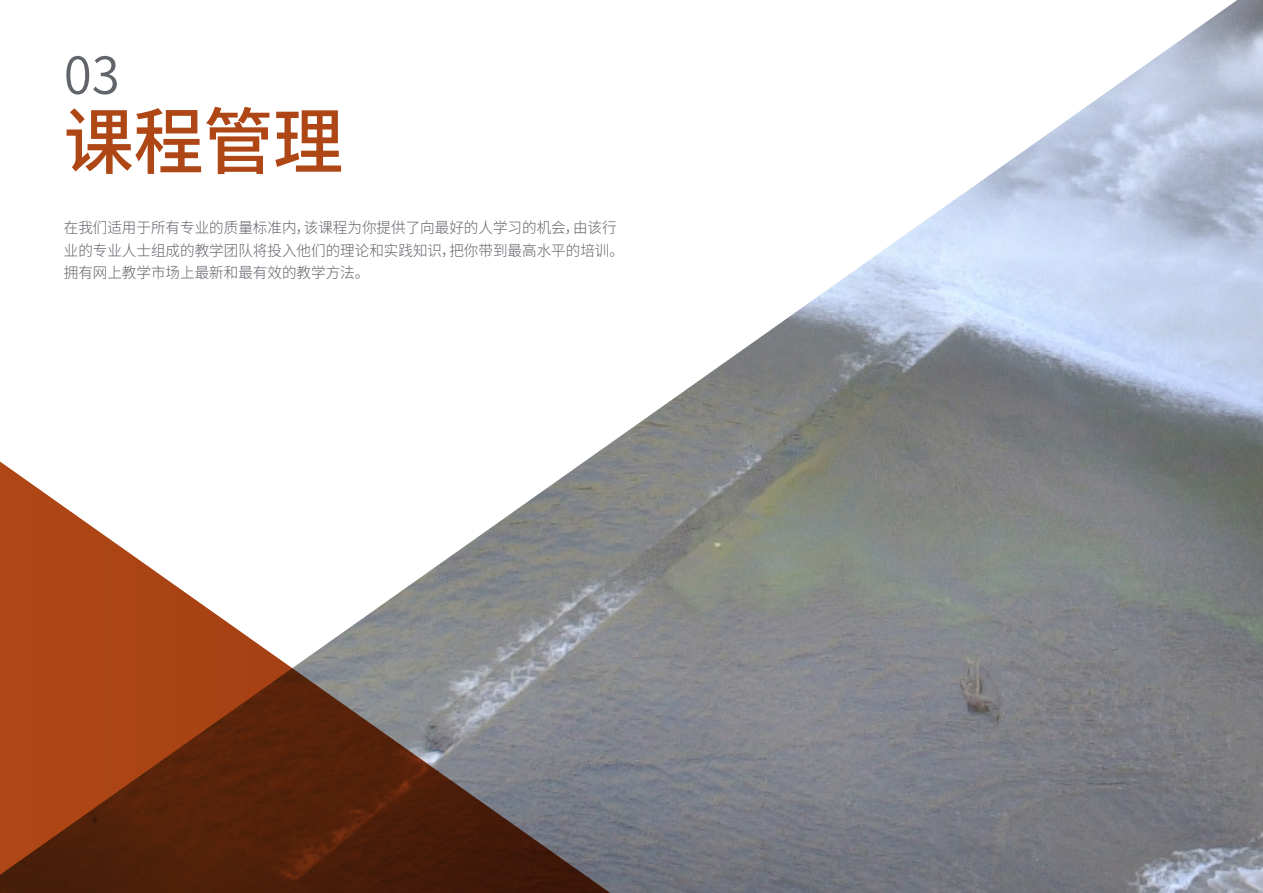
<style>
.page{position:relative;width:1263px;height:893px;background:#fff}
.page>*{position:absolute;margin:0;border:0;box-sizing:border-box;transform-origin:0 0}
.t1{font:500 72px "Source Han Sans CN";color:#ae4615}
.t2{font:52.5px "Source Han Sans CN";color:#61646a}
.t3{font:300 15px/22.5px "Source Han Sans CN";color:#61646a}
</style>
<div class="page">
<img style="left:606px;top:0;width:657px;height:893px">
<svg style="left:0;top:446px;width:640px;height:447px"></svg>
<h2 class="t2" style="left:64px;top:45px;width:57px">03</h2>
<h1 class="t1" style="left:64px;top:101px;width:281px">课程管理</h1>
<p class="t3" style="left:64px;top:217px;width:562px">在我们适用于所有专业的质量标准内，该课程为你提供了向最好的人学习的机会，由该行业的专业人士组成的教学团队将投入他们的理论和实践知识，把你带到最高水平的培训。拥有网上教学市场上最新和最有效的教学方法。</p>
</div>
